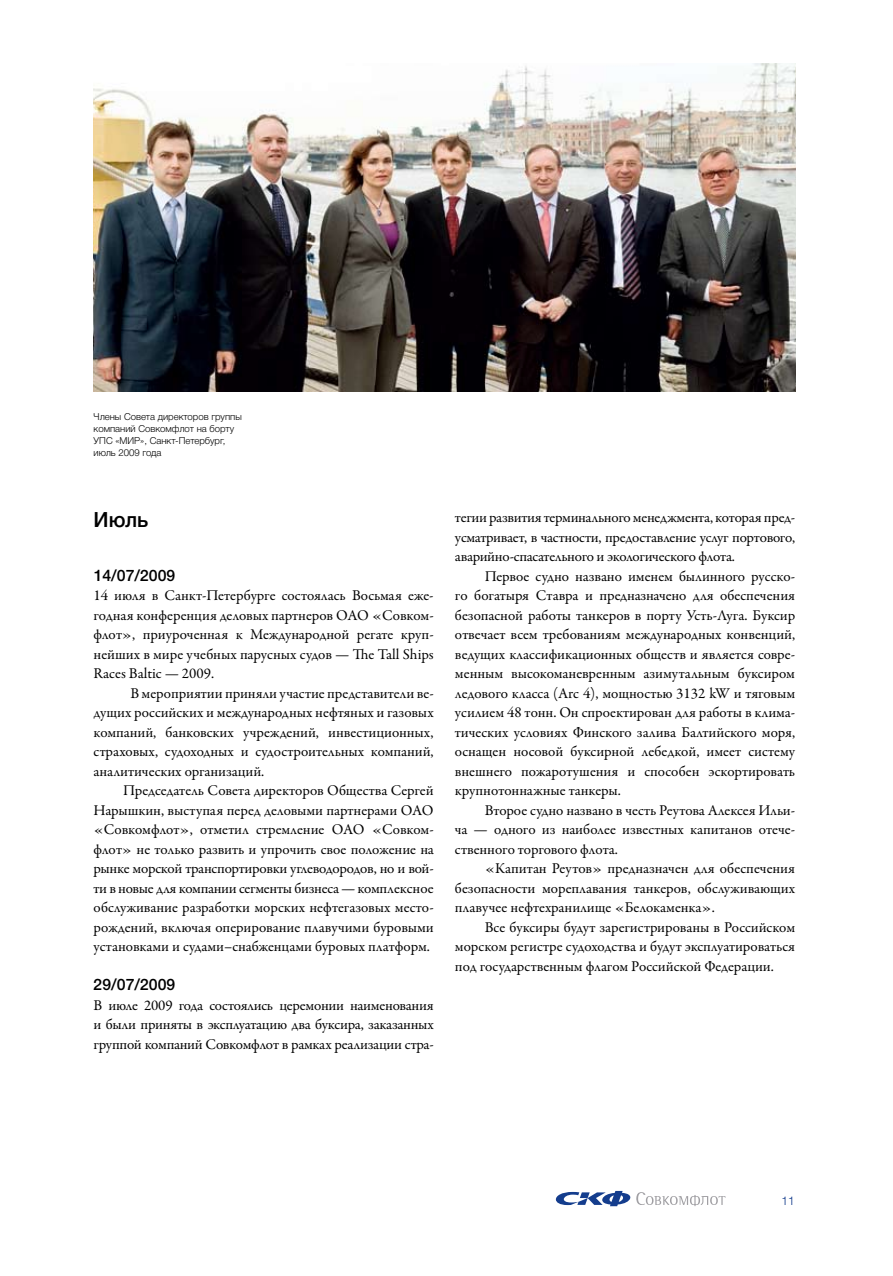
<style>
.page{position:relative;width:893px;height:1276px;background:#fff}
.page>*{position:absolute;margin:0;border:0;box-sizing:border-box;transform-origin:0 0}
.t1{font:500 21px "Helvetica Neue Cyr";color:#000}
.t2{font:500 15.9px "Helvetica Neue Cyr";color:#000}
.t3{font:15px/19.5px "Garamond Premr Pro";letter-spacing:-.005em;color:#000;text-align:justify}
.t4{font:300 12px "Helvetica Neue Cyr";color:#143d8d}
.t5{font:300 9.6px/12px "Helvetica Neue Cyr";color:#000}
</style>
<div class="page">
<img style="left:94px;top:64px;width:701px;height:327px">
<svg style="left:636px;top:1192px;width:89px;height:14px"></svg>
<svg style="left:556px;top:1191px;width:74px;height:15px"></svg>
<p class="t5" style="left:94px;top:410px;width:150px">Члены Совета директоров группы компаний Совкомфлот на борту<br>УПС «МИР», Санкт-Петербург, июль 2009 года</p>
<h1 class="t1" style="left:94px;top:508px;width:56px">Июль</h1>
<p class="t2" style="left:94px;top:566px;width:83px">14/07/2009</p>
<p class="t3" style="left:94px;top:586px;width:342px">14 июля в Санкт-Петербурге состоялась Восьмая еже&shy;годная конференция деловых партнеров ОАО «Совком&shy;флот», приуроченная к Международной регате круп&shy;нейших в мире учебных парусных судов — The Tall Ships Races Baltic — 2009.</p>
<p class="t3" style="left:94px;top:683px;width:342px;text-indent:37px">В мероприятии приняли участие представители ве&shy;дущих российских и международных нефтяных и газовых компаний, банковских учреждений, инвестиционных, страховых, судоходных и судостроительных компаний, аналитических организаций.</p>
<p class="t3" style="left:94px;top:781px;width:342px;text-indent:30px">Председатель Совета директоров Общества Сергей Нарышкин, выступая перед деловыми партнерами ОАО «Совкомфлот», отметил стремление ОАО «Совком&shy;флот» не только развить и упрочить свое положение на рынке морской транспортировки углеводородов, но и вой&shy;ти в новые для компании сегменты бизнеса — комплексное обслуживание разработки морских нефтегазовых место&shy;рождений, включая оперирование плавучими буровыми установками и судами–снабженцами буровых платформ.</p>
<p class="t2" style="left:94px;top:976px;width:83px">29/07/2009</p>
<p class="t3" style="left:94px;top:995px;width:342px">В июле 2009 года состоялись церемонии наименования и были приняты в эксплуатацию два буксира, заказанных группой компаний Совкомфлот в рамках реализации стра-</p>
<p class="t3" style="left:455px;top:508px;width:342px">тегии развития терминального менеджмента, которая пред&shy;усматривает, в частности, предоставление услуг портового, аварийно-спасательного и экологического флота.</p>
<p class="t3" style="left:455px;top:566px;width:342px;text-indent:30px">Первое судно названо именем былинного русско&shy;го богатыря Ставра и предназначено для обеспечения безопасной работы танкеров в порту Усть-Луга. Буксир отвечает всем требованиям международных конвенций, ведущих классификационных обществ и является совре&shy;менным высокоманевренным азимутальным буксиром ледового класса (Arc 4), мощностью 3132 kW и тяговым усилием 48 тонн. Он спроектирован для работы в клима&shy;тических условиях Финского залива Балтийского моря, оснащен носовой буксирной лебедкой, имеет систему внешнего пожаротушения и способен эскортировать крупнотоннажные танкеры.</p>
<p class="t3" style="left:455px;top:800px;width:342px;text-indent:30px">Второе судно названо в честь Реутова Алексея Ильи&shy;ча — одного из наиболее известных капитанов отече&shy;ственного торгового флота.</p>
<p class="t3" style="left:455px;top:859px;width:342px;text-indent:30px">«Капитан Реутов» предназначен для обеспечения безопасности мореплавания танкеров, обслуживающих плавучее нефтехранилище «Белокаменка».</p>
<p class="t3" style="left:455px;top:917px;width:342px;text-indent:30px">Все буксиры будут зарегистрированы в Российском морском регистре судоходства и будут эксплуатироваться под государственным флагом Российской Федерации.</p>
<p class="t4" style="left:781px;top:1194px;width:15px">11</p>
</div>
